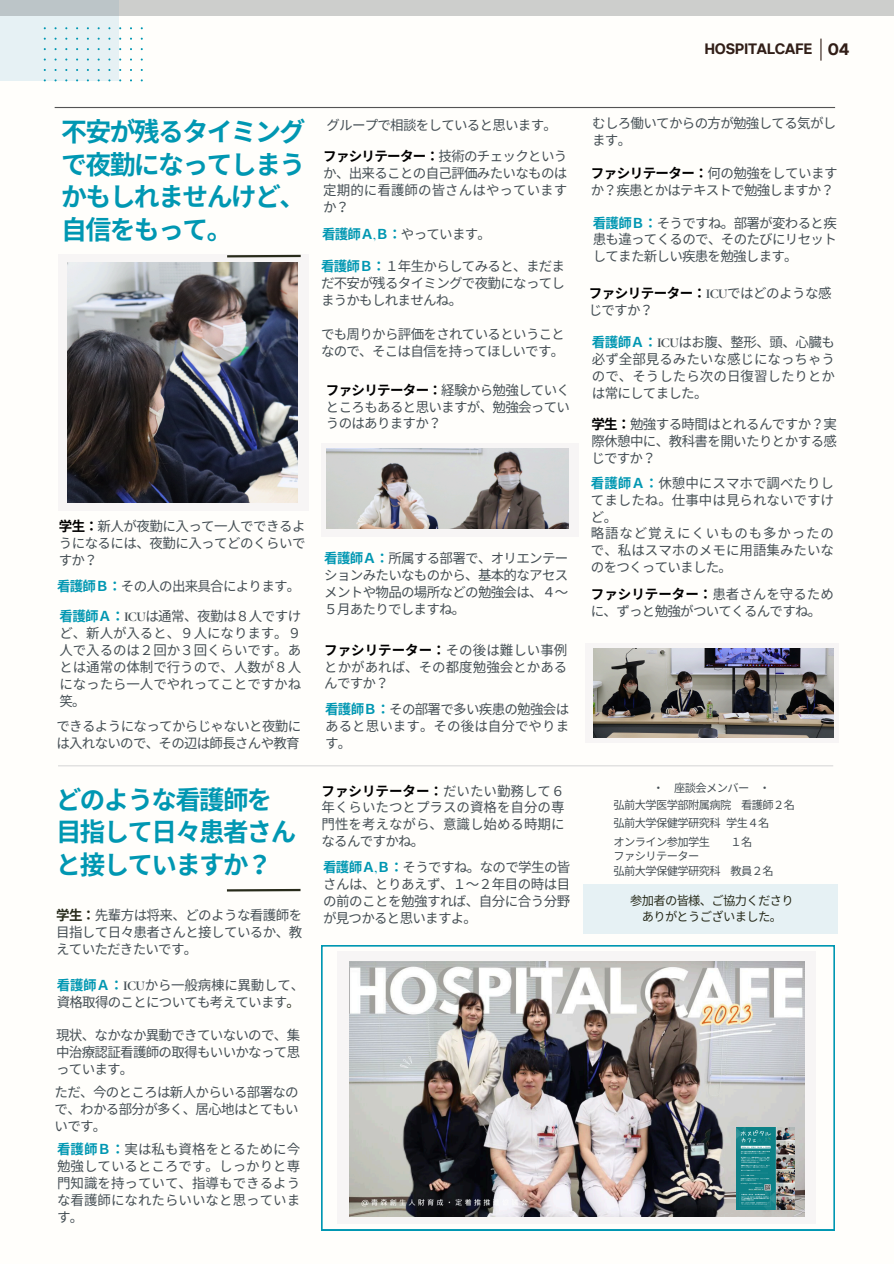
<style>
.page{position:relative;width:894px;height:1264px;background:#fff}
.page>*{position:absolute;margin:0;border:0;box-sizing:border-box;transform-origin:0 0}
.t1{font:700 25.95px/32.7px "Noto Sans CJ Ksc";letter-spacing:-.065em;color:#0097b2;text-align:justify}
.t2{font:700 25.5px/32.7px "Noto Sans CJ Ksc";letter-spacing:-.065em;color:#0097b2}
.t3{font:700 16.5px "TT Interphases";color:#321f18}
.t4{font:700 15px "TT Interphases";letter-spacing:-.02em;color:#321f18}
.t5{font:13.5px/16.8px "Noto Sans CJ Ksc";letter-spacing:-.05em;color:#444e54;text-align:justify}
.t6{font:13.5px/16.8px "Noto Sans CJ Ksc";color:#444e54}
.t7{font:12.3px/15.5px "Noto Sans CJ Ksc";letter-spacing:-.055em;color:#282b1b;text-align:center}
.t8{font:11.25px "Noto Sans CJ Ksc";letter-spacing:-.055em;color:#444e54}
.s1{font-weight:700;color:#000}
.s2{font-weight:700;color:#0097b2}
.s3{font-family:"Cormorant Garamond";font-weight:700;color:#0097b2}
.s4{font-family:"Cormorant Garamond";font-weight:700}
.s5{font-weight:700;color:#282b1b}
.s6{color:#282b1b}
</style>
<div class="page">
<div style="left:0;top:0;width:893px;height:1263px;background:#fffefb"></div>
<div style="left:59px;top:254px;width:250px;height:256px;background:#f7f5f5"></div>
<hr style="left:55px;top:107px;width:779px;height:1px;background:#545454">
<svg style="left:820px;top:39px;width:1px;height:22px"></svg>
<div style="left:0;top:0;width:119px;height:80px;background:#e6f1f4"></div>
<svg style="left:44px;top:27px;width:99px;height:54px"></svg>
<div style="left:0;top:0;width:893px;height:16px;background:linear-gradient(to right,#c5caca,#d1d0cd)"></div>
<img style="left:68px;top:262px;width:229px;height:240px">
<hr style="left:227px;top:255px;width:73px;height:2px;background:#282b1b">
<div style="left:585px;top:644px;width:253px;height:99px;background:#f7f5f5"></div>
<div style="left:583px;top:884px;width:254px;height:50px;background:#e6f1f4"></div>
<hr style="left:227px;top:888px;width:73px;height:3px;background:#282b1b">
<div style="left:321px;top:443px;width:257px;height:93px;background:#f7f5f5"></div>
<img style="left:327px;top:448px;width:241px;height:80px">
<img style="left:593px;top:648px;width:240px;height:89px">
<hr style="left:58px;top:765px;width:775px;height:1px;background:#d9d9d9">
<svg style="left:321px;top:945px;width:513px;height:285px"></svg>
<div style="left:337px;top:951px;width:478px;height:273px;background:#f7f5f5"></div>
<img style="left:349px;top:961px;width:455px;height:255px">
<img style="left:736px;top:1127px;width:57px;height:82px">
<h1 class="t4" style="left:704px;top:39px;width:109px">HOSPITALCAFE</h1>
<h2 class="t3" style="left:827px;top:38px;width:23px">04</h2>
<h4 class="t1" style="left:61px;top:114px;width:246px">不安が残るタイミングで夜勤になってしまうかもしれませんけど、自信をもって。</h4>
<p class="t5" style="left:326px;top:116px;width:232px">グループで相談をしていると思います。</p>
<h4 class="t5" style="left:323px;top:147px;width:245px"><span class="s1">ファシリテーター：</span> 技術のチェックというか、出来ることの自己評価みたいなものは定期的に看護師の皆さんはやっていますか？</h4>
<h4 class="t5" style="left:322px;top:225px;width:170px"><span class="s2">看護師Ａ</span><span class="s3">,</span><span class="s2">Ｂ：</span> やっています。</h4>
<h4 class="t5" style="left:321px;top:257px;width:245px"><span class="s2">看護師Ｂ：</span> １年生からしてみると、まだまだ不安が残るタイミングで夜勤になってしまうかもしれませんね。</h4>
<h3 class="t5" style="left:321px;top:325px;width:245px">でも周りから評価をされているということなので、そこは自信を持ってほしいです。</h3>
<h3 class="t5" style="left:326px;top:380px;width:245px"><span class="s1">ファシリテーター：</span> 経験から勉強していくところもあると思いますが、勉強会っていうのはありますか？</h3>
<h3 class="t5" style="left:59px;top:517px;width:248px"><span class="s1">学生：</span> 新人が夜勤に入って一人でできるようになるには、夜勤に入ってどのくらいですか？</h3>
<p class="t5" style="left:57px;top:577px;width:245px"><span class="s2">看護師Ｂ：</span> その人の出来具合によります。</p>
<h3 class="t5" style="left:59px;top:607px;width:243px"><span class="s2">看護師Ａ：</span> <span class="s4">ICU</span>は通常、夜勤は８人ですけど、新人が入ると、９人になります。９人で入るのは２回か３回くらいです。あとは通常の体制で行うので、人数が８人になったら一人でやれってことですかね笑。</h3>
<p class="t5" style="left:56px;top:717px;width:246px">できるようになってからじゃないと夜勤には入れないので、その辺は師長さんや教育</p>
<h3 class="t2" style="left:56px;top:781px;width:241px">どのような看護師を目指して日々患者さんと接していますか？</h3>
<h1 class="t5" style="left:56px;top:906px;width:247px"><span class="s5">学生：</span> 先輩方は将来、どのような看護師を目指して日々患者さんと接しているか、教えていただきたいです。</h1>
<h4 class="t5" style="left:57px;top:975px;width:249px"><span class="s2">看護師Ａ：</span> <span class="s4">ICU</span>から一般病棟に異動して、資格取得のことについても考えています<span class="s6">。</span></h4>
<h3 class="t5" style="left:56px;top:1026px;width:245px">現状、なかなか異動できていないので、集中治療認証看護師の取得もいいかなって思っています。</h3>
<p class="t5" style="left:55px;top:1083px;width:245px">ただ、今のところは新人からいる部署なので、わかる部分が多く、居心地はとてもいいです。</p>
<h3 class="t5" style="left:57px;top:1140px;width:244px"><span class="s2">看護師Ｂ：</span> 実は私も資格をとるために今勉強しているところです。しっかりと専門知識を持っていて、指導もできるような看護師になれたらいいなと思っています。</h3>
<p class="t5" style="left:324px;top:549px;width:245px"><span class="s2">看護師Ａ：</span> 所属する部署で、オリエンテーションみたいなものから、基本的なアセスメントや物品の場所などの勉強会は、４～５月あたりでしますね。</p>
<h4 class="t5" style="left:324px;top:640px;width:244px"><span class="s1">ファシリテーター：</span> その後は難しい事例とかがあれば、その都度勉強会とかあるんですか？</h4>
<p class="t5" style="left:325px;top:700px;width:245px"><span class="s2">看護師Ｂ：</span> その部署で多い疾患の勉強会はあると思います。その後は自分でやります。</p>
<h4 class="t5" style="left:321px;top:781px;width:244px"><span class="s1">ファシリテーター：</span> だいたい勤務して６年くらいたつとプラスの資格を自分の専門性を考えながら、意識し始める時期になるんですかね。</h4>
<h4 class="t5" style="left:323px;top:857px;width:249px;text-align:left"><span class="s2">看護師Ａ</span><span class="s3">,</span><span class="s2">Ｂ：</span> そうですね。なので学生の皆さんは、とりあえず、１～２年目の時は目の前のことを勉強すれば、自分に合う分野が見つかると思いますよ。</h4>
<h4 class="t5" style="left:592px;top:114px;width:245px">むしろ働いてからの方が勉強してる気がします。</h4>
<h3 class="t5" style="left:590px;top:164px;width:248px"><span class="s1">ファシリテーター：</span> 何の勉強をしていますか？疾患とかはテキストで勉強しますか？</h3>
<h4 class="t5" style="left:592px;top:213px;width:245px"><span class="s2">看護師Ｂ：</span> そうですね。部署が変わると疾患も違ってくるので、そのたびにリセットしてまた新しい疾患を勉強します。</h4>
<h3 class="t5" style="left:588px;top:284px;width:243px"><span class="s1">ファシリテーター：</span> <span class="s4">ICU</span>ではどのような感じですか？</h3>
<h4 class="t5" style="left:591px;top:333px;width:244px"><span class="s2">看護師Ａ：</span> <span class="s4">ICU</span>はお腹、整形、頭、心臓も必ず全部見るみたいな感じになっちゃうので、そうしたら次の日復習したりとかは常にしてました。</h4>
<h4 class="t5" style="left:591px;top:415px;width:246px"><span class="s1">学生：</span> 勉強する時間はとれるんですか？実際休憩中に、教科書を開いたりとかする感じですか？</h4>
<h3 class="t6" style="left:590px;top:473px;width:244px"><span class="s2">看護師Ａ：</span> 休憩中にスマホで調べたりしてましたね。仕事中は見られないですけど。<br>略語など覚えにくいものも多かったので、私はスマホのメモに用語集みたいなのをつくっていました。</h3>
<h3 class="t5" style="left:590px;top:585px;width:244px"><span class="s1">ファシリテーター：</span> 患者さんを守るために、ずっと勉強がついてくるんですね。</h3>
<h4 class="t8" style="left:652px;top:779px;width:119px">・ 座談会メンバー ・</h4>
<h3 class="t8" style="left:613px;top:796px;width:181px">弘前大学医学部附属病院 看護師２名</h3>
<p class="t8" style="left:613px;top:814px;width:155px">弘前大学保健学研究科学生４名</p>
<p class="t8" style="left:613px;top:832px;width:97px">オンライン参加学生</p>
<p class="t8" style="left:730px;top:832px;width:22px">１名</p>
<h4 class="t8" style="left:613px;top:846px;width:87px">ファシリテーター</h4>
<h3 class="t8" style="left:613px;top:861px;width:160px">弘前大学保健学研究科 教員２名</h3>
<h4 class="t7" style="left:630px;top:892px;width:165px">参加者の皆様、ご協力くださりありがとうございました。</h4>
</div>
